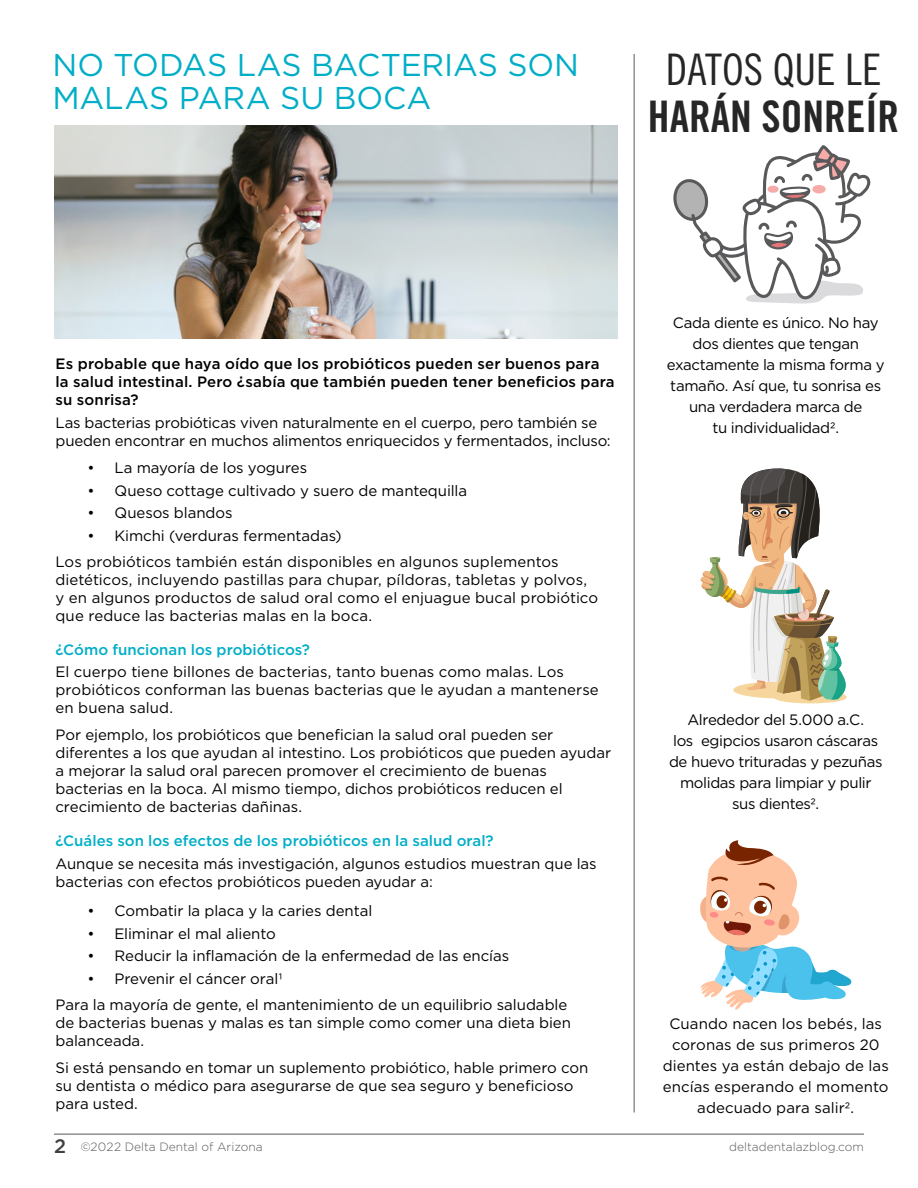
<style>
.page{position:relative;width:918px;height:1188px;background:#fff}
.page>*{position:absolute;margin:0;border:0;box-sizing:border-box;transform-origin:0 0}
.t1{font:43.5px "Trade Gothic LT Std Bd Cn 20";color:#262626}
.t2{font:43.5px "Trade Gothic LT Std Cn 18";color:#262626}
.t3{font:31.5px/33px "Gotham";letter-spacing:-.005em;color:#00aec7}
.t4{font:15px/18px "Gotham";letter-spacing:-.005em;color:#000}
.t5{font:15px/21px "Gotham";letter-spacing:-.025em;color:#000;text-align:center}
.t6{font:500 15px/18px "Gotham";letter-spacing:.01em;color:#000}
.t7{font:500 15px "Gotham";letter-spacing:-.005em;color:#00aec7}
.t8{font:300 12px "Gotham";color:#58595b}
.s1{font-weight:500;font-size:19.5px;color:#414042}
</style>
<div class="page">
<hr style="left:634px;top:54px;width:1px;height:1059px;background:#58595b">
<svg style="left:700px;top:840px;width:152px;height:170px"></svg>
<svg style="left:673px;top:145px;width:197px;height:159px"></svg>
<svg style="left:700px;top:468px;width:147px;height:235px"></svg>
<img style="left:55px;top:125px;width:563px;height:214px">
<hr style="left:54px;top:1134px;width:810px;height:1px;background:#58595b">
<h2 class="t3" style="left:52px;top:48px;width:528px">NO TODAS LAS BACTERIAS SON<br>MALAS PARA SU BOCA</h2>
<h1 class="t2" style="left:666px;top:44px;width:217px">DATOS QUE LE</h1>
<h1 class="t1" style="left:648px;top:90px;width:253px">HARÁN SONREÍR</h1>
<p class="t6" style="left:56px;top:355px;width:561px">Es probable que haya oído que los probióticos pueden ser buenos para la salud intestinal. Pero ¿sabía que también pueden tener beneficios para su sonrisa?</p>
<p class="t4" style="left:56px;top:413px;width:557px">Las bacterias probióticas viven naturalmente en el cuerpo, pero también se pueden encontrar en muchos alimentos enriquecidos y fermentados, incluso:</p>
<p class="t4" style="left:87px;top:459px;width:221px">• La mayoría de los yogures</p>
<p class="t4" style="left:87px;top:481px;width:381px">• Queso cottage cultivado y suero de mantequilla</p>
<p class="t4" style="left:87px;top:504px;width:147px">• Quesos blandos</p>
<p class="t4" style="left:87px;top:526px;width:256px">• Kimchi (verduras fermentadas)</p>
<p class="t4" style="left:56px;top:552px;width:544px">Los probióticos también están disponibles en algunos suplementos dietéticos, incluyendo pastillas para chupar, píldoras, tabletas y polvos, y en algunos productos de salud oral como el enjuague bucal probiótico que reduce las bacterias malas en la boca.</p>
<p class="t7" style="left:56px;top:640px;width:256px">¿Cómo funcionan los probióticos?</p>
<p class="t4" style="left:56px;top:663px;width:545px">El cuerpo tiene billones de bacterias, tanto buenas como malas. Los probióticos conforman las buenas bacterias que le ayudan a mantenerse en buena salud.</p>
<p class="t4" style="left:56px;top:726px;width:557px">Por ejemplo, los probióticos que benefician la salud oral pueden ser diferentes a los que ayudan al intestino. Los probióticos que pueden ayudar a mejorar la salud oral parecen promover el crecimiento de buenas bacterias en la boca. Al mismo tiempo, dichos probióticos reducen el crecimiento de bacterias dañinas.</p>
<p class="t7" style="left:56px;top:831px;width:440px">¿Cuáles son los efectos de los probióticos en la salud oral?</p>
<p class="t4" style="left:56px;top:854px;width:543px">Aunque se necesita más investigación, algunos estudios muestran que las bacterias con efectos probióticos pueden ayudar a:</p>
<p class="t4" style="left:87px;top:901px;width:286px">• Combatir la placa y la caries dental</p>
<p class="t4" style="left:87px;top:924px;width:190px">• Eliminar el mal aliento</p>
<p class="t4" style="left:87px;top:946px;width:423px">• Reducir la inflamación de la enfermedad de las encías</p>
<p class="t4" style="left:87px;top:969px;width:197px">• Prevenir el cáncer oral1</p>
<p class="t4" style="left:56px;top:996px;width:517px">Para la mayoría de gente, el mantenimiento de un equilibrio saludable de bacterias buenas y malas es tan simple como comer una dieta bien balanceada.</p>
<p class="t4" style="left:56px;top:1059px;width:534px">Si está pensando en tomar un suplemento probiótico, hable primero con su dentista o médico para asegurarse de que sea seguro y beneficioso para usted.</p>
<p class="t5" style="left:667px;top:312px;width:219px">Cada diente es único. No hay dos dientes que tengan exactamente la misma forma y tamaño. Así que, tu sonrisa es una verdadera marca de<br>tu individualidad2.</p>
<p class="t5" style="left:669px;top:708px;width:215px">Alrededor del 5.000 a.C.<br>los egipcios usaron cáscaras de huevo trituradas y pezuñas molidas para limpiar y pulir sus dientes2.</p>
<p class="t4" style="left:663px;top:1012px;width:228px;line-height:21px;text-align:center">Cuando nacen los bebés, las coronas de sus primeros 20 dientes ya están debajo de las encías esperando el momento adecuado para salir2.</p>
<p class="t8" style="left:54px;top:1140px;width:210px"><span class="s1">2</span> ©2022 Delta Dental of Arizona</p>
<p class="t8" style="left:729px;top:1140px;width:136px">deltadentalazblog.com</p>
</div>
